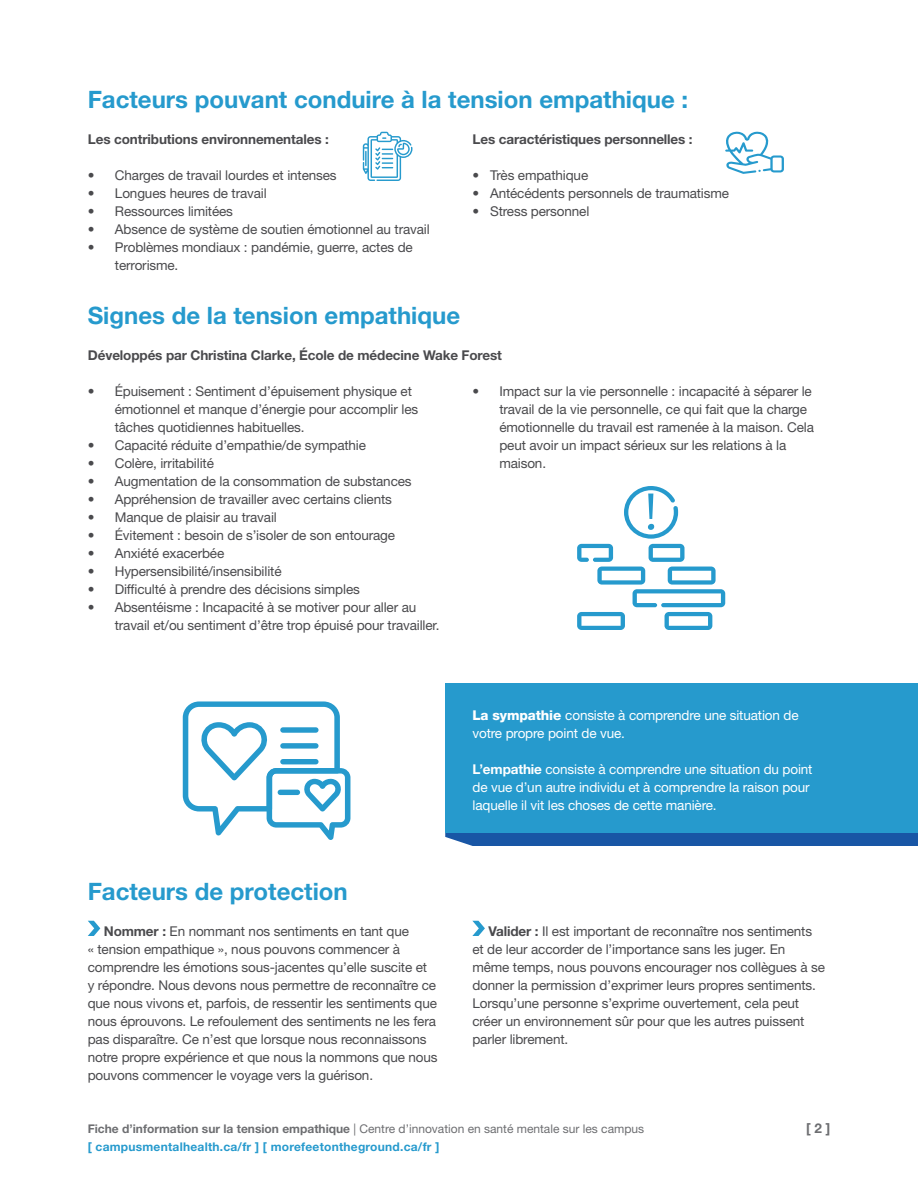
<style>
.page{position:relative;width:918px;height:1188px;background:#fff}
.page>*{position:absolute;margin:0;border:0;box-sizing:border-box;transform-origin:0 0}
.t1{font:700 24px "Helvetica Neue LT Std";color:#269acd}
.t2{font:13.5px/18px "Helvetica Neue LT Std";letter-spacing:-.01em;color:#4a4a4d}
.t3{font:13.5px/18px "Helvetica Neue LT Std";letter-spacing:-.01em;color:#fff}
.t4{font:700 13.5px "Helvetica Neue LT Std";letter-spacing:-.01em;color:#4a4a4d}
.t5{font:700 13.5px "Helvetica Neue LT Std";color:#6d6e71}
.t6{font:12px "Helvetica Neue LT Std";color:#6d6e71}
.t7{font:700 12px "Helvetica Neue LT Std";letter-spacing:.02em;color:#269acd}
.s1{font-weight:800}
.s2{font-weight:700}
</style>
<div class="page">
<div style="left:445px;top:833px;width:473px;height:13px;background:#1856a5"></div>
<div style="left:445px;top:683px;width:473px;height:150px;background:#269acd"></div>
<svg style="left:88px;top:921px;width:12px;height:15px"></svg>
<svg style="left:472px;top:921px;width:13px;height:15px"></svg>
<svg style="left:725px;top:132px;width:59px;height:42px"></svg>
<svg style="left:363px;top:132px;width:49px;height:49px"></svg>
<svg style="left:183px;top:701px;width:167px;height:139px"></svg>
<div style="left:278px;top:790px;width:22px;height:5px;background:#269acd;border-radius:3px"></div>
<svg style="left:577px;top:486px;width:148px;height:144px"></svg>
<h1 class="t1" style="left:88px;top:85px;width:602px">Facteurs pouvant conduire à la tension empathique :</h1>
<p class="t4" style="left:88px;top:131px;width:242px">Les contributions environnementales :</p>
<p class="t2" style="left:88px;top:166px;width:250px">• Charges de travail lourdes et intenses</p>
<p class="t2" style="left:88px;top:184px;width:180px">• Longues heures de travail</p>
<p class="t2" style="left:88px;top:202px;width:147px">• Ressources limitées</p>
<p class="t2" style="left:88px;top:220px;width:343px">• Absence de système de soutien émotionnel au travail</p>
<p class="t2" style="left:115px;top:238px;width:299px;text-indent:-27px">• Problèmes mondiaux : pandémie, guerre, actes de terrorisme.</p>
<p class="t4" style="left:473px;top:131px;width:222px">Les caractéristiques personnelles :</p>
<p class="t2" style="left:473px;top:166px;width:117px">• Très empathique</p>
<p class="t2" style="left:473px;top:184px;width:258px">• Antécédents personnels de traumatisme</p>
<p class="t2" style="left:473px;top:202px;width:118px">• Stress personnel</p>
<h1 class="t1" style="left:88px;top:301px;width:374px">Signes de la tension empathique</h1>
<p class="t4" style="left:88px;top:347px;width:415px">Développés par Christina Clarke, École de médecine Wake Forest</p>
<p class="t2" style="left:115px;top:382px;width:305px;text-indent:-27px">• Épuisement : Sentiment d’épuisement physique et émotionnel et manque d’énergie pour accomplir les tâches quotidiennes habituelles.</p>
<p class="t2" style="left:88px;top:436px;width:280px">• Capacité réduite d’empathie/de sympathie</p>
<p class="t2" style="left:88px;top:454px;width:128px">• Colère, irritabilité</p>
<p class="t2" style="left:88px;top:472px;width:325px">• Augmentation de la consommation de substances</p>
<p class="t2" style="left:88px;top:490px;width:306px">• Appréhension de travailler avec certains clients</p>
<p class="t2" style="left:88px;top:508px;width:191px">• Manque de plaisir au travail</p>
<p class="t2" style="left:88px;top:526px;width:309px">• Évitement : besoin de s’isoler de son entourage</p>
<p class="t2" style="left:88px;top:544px;width:138px">• Anxiété exacerbée</p>
<p class="t2" style="left:88px;top:562px;width:195px">• Hypersensibilité/insensibilité</p>
<p class="t2" style="left:88px;top:580px;width:274px">• Difficulté à prendre des décisions simples</p>
<p class="t2" style="left:115px;top:598px;width:326px;text-indent:-27px">• Absentéisme : Incapacité à se motiver pour aller au travail et/ou sentiment d’être trop épuisé pour travailler.</p>
<p class="t2" style="left:499px;top:382px;width:316px;text-indent:-27px">• Impact sur la vie personnelle : incapacité à séparer le travail de la vie personnelle, ce qui fait que la charge émotionnelle du travail est ramenée à la maison. Cela peut avoir un impact sérieux sur les relations à la maison.</p>
<p class="t3" style="left:473px;top:706px;width:328px"><span class="s1">La sympathie</span> consiste à comprendre une situation de votre propre point de vue.</p>
<p class="t3" style="left:473px;top:760px;width:342px"><span class="s2">L’empathie</span> consiste à comprendre une situation du point de vue d’un autre individu et à comprendre la raison pour laquelle il vit les choses de cette manière.</p>
<h1 class="t1" style="left:88px;top:877px;width:262px">Facteurs de protection</h1>
<p class="t2" style="left:88px;top:922px;width:351px;text-indent:16px"><span class="s2">Nommer :</span> En nommant nos sentiments en tant que<br>« tension empathique », nous pouvons commencer à comprendre les émotions sous-jacentes qu’elle suscite et<br>y répondre. Nous devons nous permettre de reconnaître ce que nous vivons et, parfois, de ressentir les sentiments que nous éprouvons. Le refoulement des sentiments ne les fera pas disparaître. Ce n’est que lorsque nous reconnaissons notre propre expérience et que nous la nommons que nous pouvons commencer le voyage vers la guérison.</p>
<p class="t2" style="left:472px;top:922px;width:354px;text-indent:16px"><span class="s2">Valider :</span> Il est important de reconnaître nos sentiments et de leur accorder de l’importance sans les juger. En même temps, nous pouvons encourager nos collègues à se donner la permission d’exprimer leurs propres sentiments.<br>Lorsqu’une personne s’exprime ouvertement, cela peut créer un environnement sûr pour que les autres puissent parler librement.</p>
<p class="t6" style="left:88px;top:1122px;width:558px"><span class="s2">Fiche d’information sur la tension empathique</span> | Centre d’innovation en santé mentale sur les campus</p>
<p class="t5" style="left:806px;top:1120px;width:26px">[ 2 ]</p>
<p class="t7" style="left:88px;top:1139px;width:353px">[ campusmentalhealth.ca/fr ] [ morefeetontheground.ca/fr ]</p>
</div>
